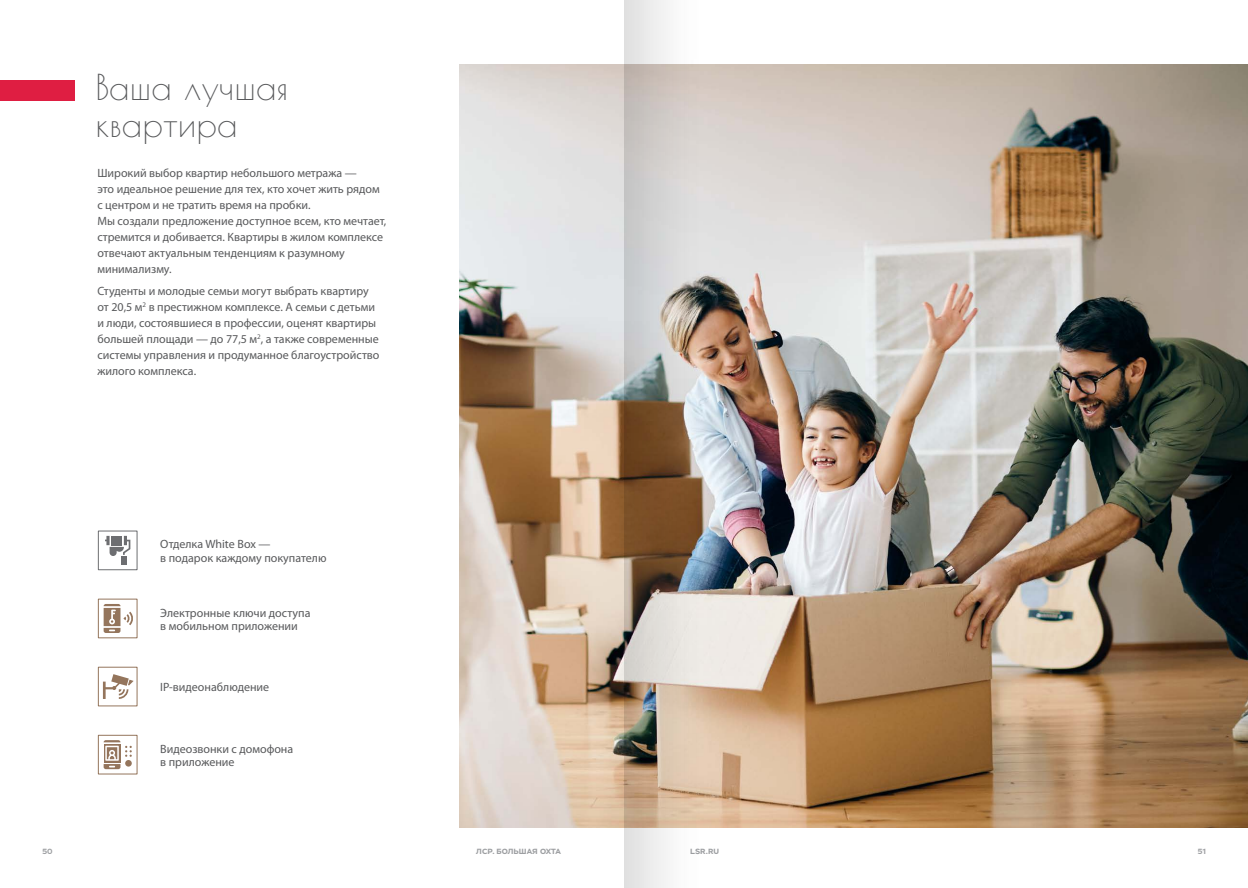
<style>
.page{position:relative;width:1248px;height:888px;background:#fff}
.page>*{position:absolute;margin:0;border:0;box-sizing:border-box;transform-origin:0 0}
.t1{font:35px/37px "Poiret One";color:#58595b}
.t2{font:12px/16px "Myriad Pro";color:#58595b}
.t3{font:700 7.5px "LSR Sans";letter-spacing:.01em;color:#9d9fa2}
</style>
<div class="page">
<img style="left:459px;top:65px;width:788px;height:761px">
<div style="left:0;top:81px;width:75px;height:20px;background:#df1e42"></div>
<div style="left:98px;top:734px;width:39px;height:40px;border:1px solid #94755c"></div>
<div style="left:98px;top:666px;width:39px;height:40px;border:1px solid #94755c"></div>
<div style="left:98px;top:598px;width:39px;height:40px;border:1px solid #94755c"></div>
<div style="left:98px;top:530px;width:39px;height:40px;border:1px solid #6d6e71"></div>
<div style="left:121px;top:556px;width:6px;height:8px;background:#6d6e71"></div>
<svg style="left:105px;top:535px;width:25px;height:21px"></svg>
<div style="left:111px;top:535px;width:11px;height:10px;background:#6d6e71"></div>
<svg style="left:103px;top:674px;width:31px;height:24px"></svg>
<svg style="left:104px;top:604px;width:29px;height:28px"></svg>
<svg style="left:104px;top:740px;width:28px;height:29px"></svg>
<img style="left:624px;top:0;width:99px;height:887px">
<h1 class="t1" style="left:95px;top:68px;width:194px">Ваша лучшая квартира</h1>
<p class="t2" style="left:97px;top:165px;width:290px">Широкий выбор квартир небольшого метража —<br>это идеальное решение для тех, кто хочет жить рядом с центром и не тратить время на пробки.<br>Мы создали предложение доступное всем, кто мечтает, стремится и добивается. Квартиры в жилом комплексе отвечают актуальным тенденциям к разумному минимализму.</p>
<p class="t2" style="left:97px;top:283px;width:283px">Студенты и молодые семьи могут выбрать квартиру от 20,5 м<sup>2</sup> в престижном комплексе. А семьи с детьми и люди, состоявшиеся в профессии, оценят квартиры большей площади — до 77,5 м<sup>2</sup>, а также современные системы управления и продуманное благоустройство жилого комплекса.</p>
<p class="t2" style="left:160px;top:536px;width:168px;line-height:14px">Отделка White Box —<br>в подарок каждому покупателю</p>
<p class="t2" style="left:160px;top:606px;width:152px;line-height:12.9px">Электронные ключи доступа в мобильном приложении</p>
<p class="t2" style="left:160px;top:678px;width:111px">IP-видеонаблюдение</p>
<p class="t2" style="left:160px;top:741px;width:135px;line-height:12.9px">Видеозвонки с домофона в приложение</p>
<p class="t3" style="left:42px;top:846px;width:12px">50</p>
<p class="t3" style="left:476px;top:846px;width:86px">ЛСР. БОЛЬШАЯ ОХТА</p>
<p class="t3" style="left:690px;top:846px;width:30px">LSR.RU</p>
<p class="t3" style="left:1197px;top:846px;width:10px">51</p>
</div>
